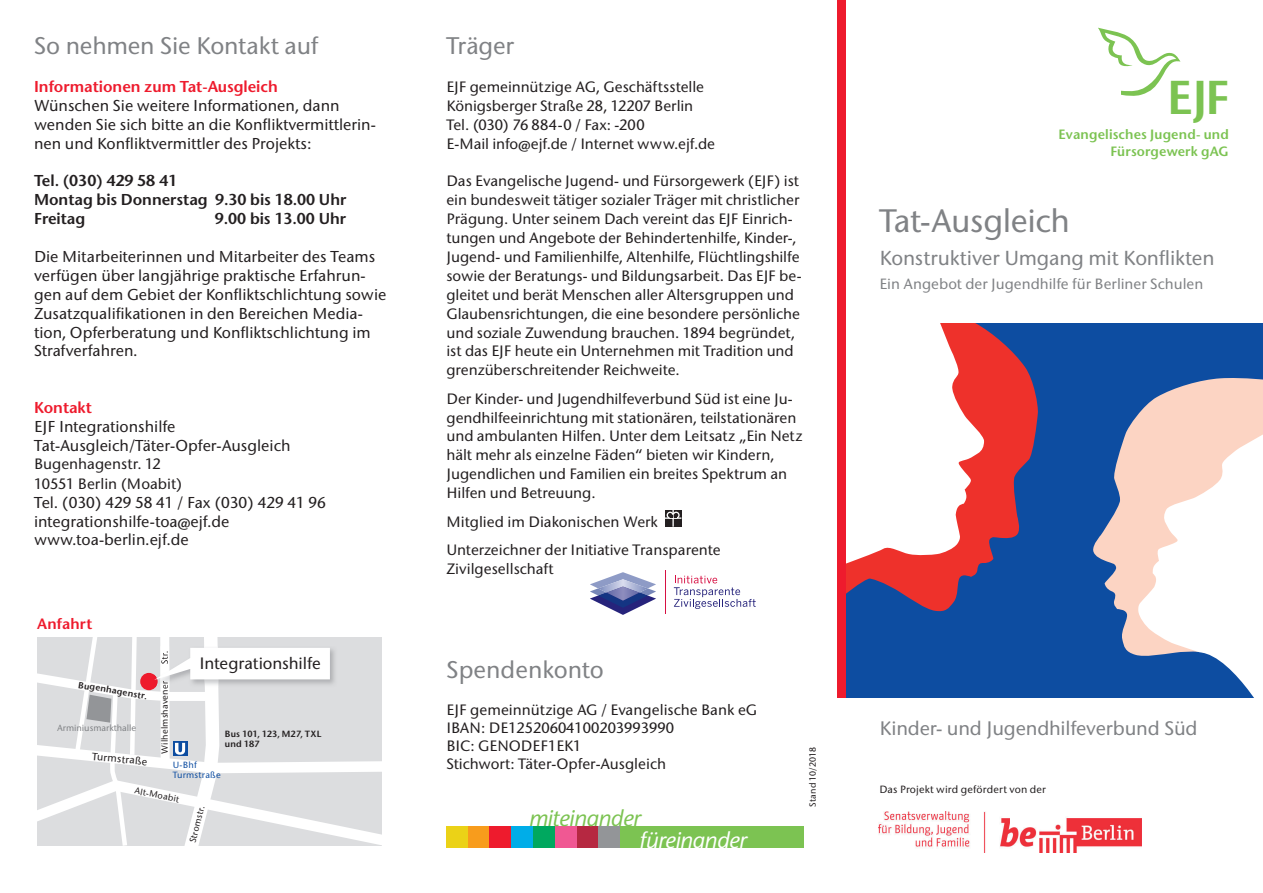
<style>
.page{position:relative;width:1263px;height:893px;background:#fff}
.page>*{position:absolute;margin:0;border:0;box-sizing:border-box;transform-origin:0 0}
.t1{font:600 47.4px "Stone Sans ITC";color:#7cc352}
.t2{font:500 32.4px "Stone Sans ITC";letter-spacing:-.015em;color:#808285}
.t3{font:500 24px "Stone Sans ITC";letter-spacing:-.01em;color:#808285}
.t4{font:italic 500 22.8px "Stone Sans ITC";letter-spacing:-.01em;color:#7cc352}
.t5{font:italic 500 22.8px "Stone Sans ITC";letter-spacing:-.01em;color:#fff}
.t6{font:500 20.25px "Stone Sans ITC";letter-spacing:-.01em;color:#808285}
.t7{font:500 19.5px "Stone Sans ITC";letter-spacing:-.01em;color:#808285}
.t8{font:500 16.5px "Stone Sans ITC";letter-spacing:-.005em;color:#231f20}
.t9{font:500 15.75px/18.9px "Stone Sans ITC";color:#231f20}
.t10{font:600 15.75px/18.9px "Stone Sans ITC";color:#231f20}
.t11{font:600 15.75px "Stone Sans ITC";color:#ee1b2d}
.t12{font:500 15px/18.9px "Stone Sans ITC";letter-spacing:-.005em;color:#231f20}
.t13{font:600 15px "Stone Sans ITC";letter-spacing:.01em;color:#ee1b2d}
.t14{font:500 14.85px "Stone Sans ITC";color:#808285}
.t15{font:600 13.5px/16.2px "Stone Sans ITC";letter-spacing:.015em;color:#7cc352;text-align:right}
.t16{font:500 10.5px "Stone Sans ITC";letter-spacing:.015em;color:#231f20}
.t17{font:500 9px "Stone Sans ITC";letter-spacing:.015em;color:#231f20}
.t18{font:600 9px/10.8px "Stone Sans ITC";letter-spacing:.02em;color:#231f20}
.t19{font:500 9px "Stone Sans ITC";color:#808285}
.t20{font:500 9px/10.8px "Stone Sans ITC";letter-spacing:.025em;color:#0d4da1}
</style>
<div class="page">
<div style="left:846px;top:324px;width:417px;height:374px;background:#0d4da1"></div>
<svg style="left:846px;top:328px;width:192px;height:284px;fill:#ee312b"></svg>
<svg style="left:1093px;top:378px;width:170px;height:278px;fill:#fcd4c3"></svg>
<svg style="left:1138px;top:427px;width:125px;height:271px;background:#dfdbe1"></svg>
<svg style="left:846px;top:324px;width:138px;height:240px;background:#fbd5d4"></svg>
<div style="left:838px;top:0;width:8px;height:698px;background:#ee1b2d"></div>
<img style="left:879px;top:811px;width:262px;height:41px">
<svg style="left:665px;top:510px;width:16px;height:16px"></svg>
<svg style="left:590px;top:572px;width:66px;height:43px"></svg>
<img style="left:598px;top:579px;width:50px;height:13px">
<img style="left:606px;top:586px;width:33px;height:15px">
<svg style="left:674px;top:576px;width:82px;height:33px"></svg>
<hr style="left:665px;top:570px;width:1px;height:43px;background:#d71043">
<div style="left:446px;top:826px;width:358px;height:22px;background:#7cc352"></div>
<div style="left:468px;top:826px;width:21px;height:22px;background:#f89c1c"></div>
<div style="left:489px;top:826px;width:22px;height:22px;background:#ee1b2d"></div>
<div style="left:446px;top:826px;width:22px;height:22px;background:#ebd217"></div>
<div style="left:576px;top:826px;width:22px;height:22px;background:#b62841"></div>
<div style="left:511px;top:826px;width:22px;height:22px;background:#00ade8"></div>
<div style="left:533px;top:826px;width:22px;height:22px;background:#00a85f"></div>
<div style="left:555px;top:826px;width:21px;height:22px;background:#f05893"></div>
<div style="left:598px;top:826px;width:22px;height:22px;background:#939598"></div>
<svg style="left:1098px;top:28px;width:82px;height:68px"></svg>
<svg style="left:37px;top:637px;width:345px;height:209px"></svg>
<h3 class="t3" style="left:34px;top:31px;width:286px">So nehmen Sie Kontakt auf</h3>
<p class="t11" style="left:34px;top:76px;width:245px">Informationen zum Tat-Ausgleich</p>
<p class="t9" style="left:34px;top:96px;width:343px">Wünschen Sie weitere Informationen, dann wenden Sie sich bitte an die Konfliktvermittlerin&shy;nen und Konfliktvermittler des Projekts:</p>
<p class="t10" style="left:34px;top:171px;width:314px">Tel. (030) 429 58 41<br>Montag bis Donnerstag 9.30 bis 18.00 Uhr<br>Freitag</p>
<p class="t10" style="left:215px;top:209px;width:133px">9.00 bis 13.00 Uhr</p>
<p class="t9" style="left:34px;top:247px;width:354px">Die Mitarbeiterinnen und Mitarbeiter des Teams verfügen über langjährige praktische Erfahrun&shy;gen auf dem Gebiet der Konfliktschlichtung sowie Zusatzqualifikationen in den Bereichen Media&shy;tion, Opferberatung und Konfliktschlichtung im Strafverfahren.</p>
<p class="t11" style="left:34px;top:397px;width:59px">Kontakt</p>
<p class="t9" style="left:34px;top:417px;width:258px">EJF Integrationshilfe<br>Tat-Ausgleich/Täter-Opfer-Ausgleich</p>
<p class="t12" style="left:34px;top:454px;width:150px;line-height:19.8px">Bugenhagenstr. 12<br>10551 Berlin (Moabit)</p>
<p class="t9" style="left:34px;top:493px;width:293px">Tel. (030) 429 58 41 / Fax (030) 429 41 96 integrationshilfe-toa@ejf.de www.toa-berlin.ejf.de</p>
<p class="t13" style="left:37px;top:614px;width:57px">Anfahrt</p>
<p class="t18" style="left:79px;top:679px;width:71px;rotate:10deg">Bugenhagenstr.</p>
<p class="t19" style="left:57px;top:723px;width:81px">Arminiusmarkthalle</p>
<p class="t16" style="left:93px;top:750px;width:57px;rotate:5deg">Turmstraße</p>
<p class="t17" style="left:159px;top:754px;width:74px;rotate:-90deg">Wilhelmshavener</p>
<p class="t8" style="left:199px;top:653px;width:123px">Integrationshilfe</p>
<p class="t18" style="left:225px;top:728px;width:98px">Bus 101, 123, M27, TXL und 187</p>
<p class="t20" style="left:173px;top:759px;width:50px">U-Bhf<br>Turmstraße</p>
<p class="t17" style="left:136px;top:785px;width:47px;rotate:12deg">Alt-Moabit</p>
<p class="t17" style="left:187px;top:841px;width:39px;rotate:-75deg">Stromstr.</p>
<h3 class="t3" style="left:446px;top:31px;width:69px">Träger</h3>
<p class="t12" style="left:446px;top:77px;width:270px">EJF gemeinnützige AG, Geschäftsstelle Königsberger Straße 28, 12207 Berlin Tel. (030) 76 884-0 / Fax: -200<br>E-Mail info@ejf.de / Internet www.ejf.de</p>
<p class="t12" style="left:446px;top:172px;width:357px">Das Evangelische Jugend- und Fürsorgewerk (EJF) ist ein bundesweit tätiger sozialer Träger mit christlicher Prägung. Unter seinem Dach vereint das EJF Einrich&shy;tungen und Angebote der Behindertenhilfe, Kinder-, Jugend- und Familienhilfe, Altenhilfe, Flüchtlingshilfe sowie der Beratungs- und Bildungsarbeit. Das EJF be&shy;gleitet und berät Menschen aller Altersgruppen und Glaubensrichtungen, die eine besondere persönliche und soziale Zuwendung brauchen. 1894 begründet, ist das EJF heute ein Unternehmen mit Tradition und grenzüberschreitender Reichweite.</p>
<p class="t12" style="left:446px;top:389px;width:357px">Der Kinder- und Jugendhilfeverbund Süd ist eine Ju&shy;gendhilfeeinrichtung mit stationären, teilstationären und ambulanten Hilfen. Unter dem Leitsatz „Ein Netz hält mehr als einzelne Fäden“ bieten wir Kindern, Jugendlichen und Familien ein breites Spektrum an Hilfen und Betreuung.</p>
<p class="t12" style="left:446px;top:507px;width:276px;line-height:28.3px">Mitglied im Diakonischen Werk<br>Unterzeichner der Initiative Transparente</p>
<p class="t12" style="left:446px;top:559px;width:108px">Zivilgesellschaft</p>
<h3 class="t3" style="left:446px;top:655px;width:159px">Spendenkonto</h3>
<p class="t12" style="left:446px;top:701px;width:312px;line-height:18px">EJF gemeinnützige AG / Evangelische Bank eG<br>IBAN: DE12520604100203993990<br>BIC: GENODEF1EK1<br>Stichwort: Täter-Opfer-Ausgleich</p>
<h3 class="t4" style="left:529px;top:803px;width:113px">miteinander</h3>
<h3 class="t5" style="left:639px;top:826px;width:109px">füreinander</h3>
<p class="t17" style="left:807px;top:807px;width:61px;rotate:-90deg">Stand 10/2018</p>
<h1 class="t1" style="left:1167px;top:66px;width:64px">EJF</h1>
<p class="t15" style="left:1059px;top:126px;width:172px">Evangelisches Jugend- und<br>Fürsorgewerk gAG</p>
<h2 class="t2" style="left:879px;top:201px;width:192px">Tat-Ausgleich</h2>
<h3 class="t6" style="left:879px;top:245px;width:337px">Konstruktiver Umgang mit Konflikten</h3>
<p class="t14" style="left:879px;top:275px;width:325px">Ein Angebot der Jugendhilfe für Berliner Schulen</p>
<h3 class="t7" style="left:880px;top:717px;width:320px">Kinder- und Jugendhilfeverbund Süd</h3>
<p class="t16" style="left:879px;top:783px;width:168px">Das Projekt wird gefördert von der</p>
</div>
